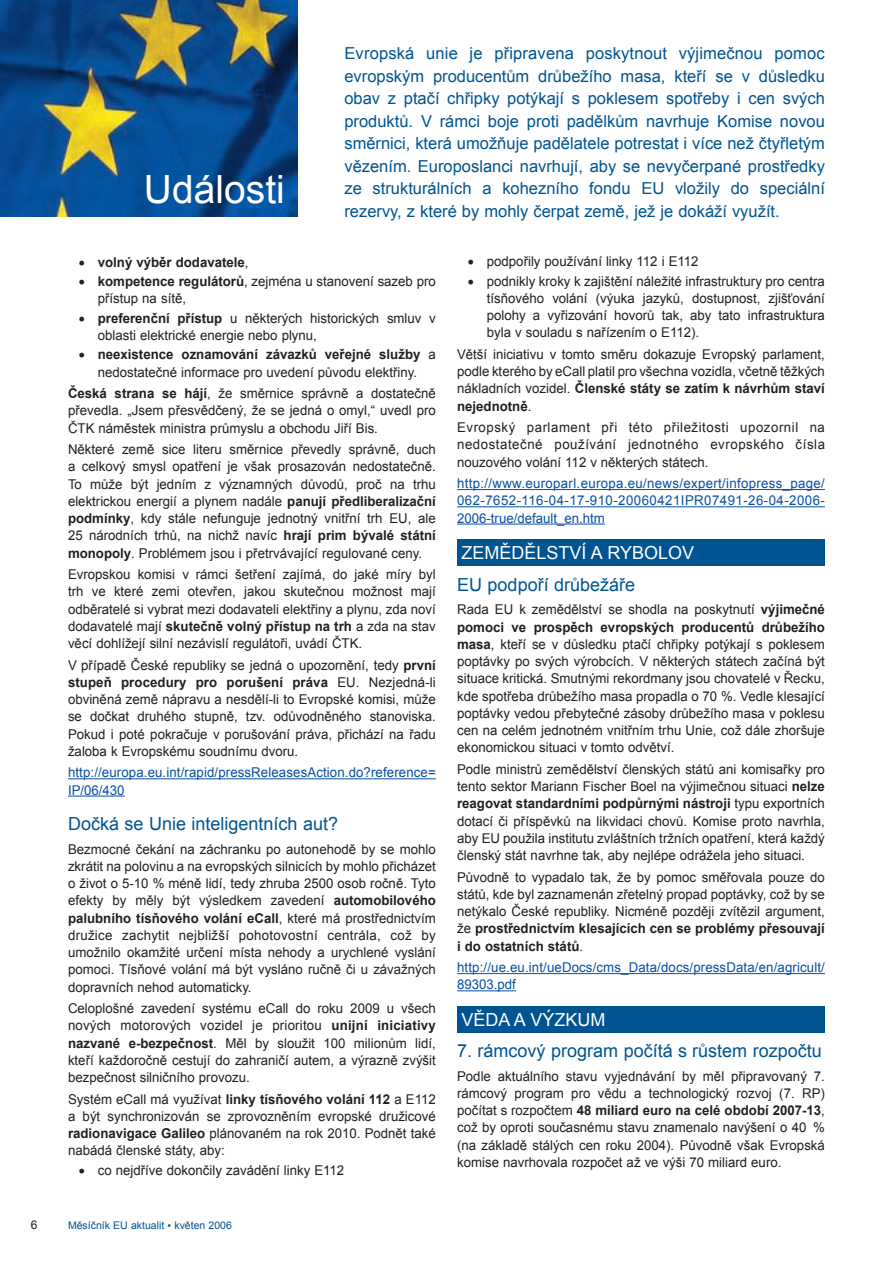
<style>
.page{position:relative;width:893px;height:1263px;background:#fff}
.page>*{position:absolute;margin:0;border:0;box-sizing:border-box;transform-origin:0 0}
.t1{font:39px "Arial";color:#fff}
.t2{font:18px "Arial";color:#005492}
.t3{font:18px "Arial";color:#fff}
.t4{font:16.5px/22.5px "Arial";color:#005492;text-align:justify}
.t5{font:13.5px/17.2px "Arial";color:#231f20;text-align:justify}
.t6{font:13.5px/17.2px "Arial";letter-spacing:.01em;color:#094fa3}
.t7{font:700 13.5px "Arial";color:#231f20}
.t8{font:12px "Arial";color:#231f20}
.t9{font:10.5px "Arial";color:#005492}
.s1{font-weight:400}
.s2{font-weight:700}
</style>
<div class="page">
<img style="left:0;top:0;width:298px;height:217px">
<hr style="left:68px;top:778px;width:368px;height:1px;background:#094fa3">
<hr style="left:68px;top:795px;width:57px;height:1px;background:#094fa3">
<hr style="left:457px;top:489px;width:368px;height:1px;background:#094fa3">
<hr style="left:457px;top:506px;width:368px;height:1px;background:#094fa3">
<hr style="left:457px;top:523px;width:148px;height:1px;background:#094fa3">
<hr style="left:457px;top:973px;width:368px;height:1px;background:#094fa3">
<hr style="left:457px;top:990px;width:59px;height:1px;background:#094fa3">
<div style="left:457px;top:539px;width:368px;height:27px;background:#005492"></div>
<div style="left:457px;top:1006px;width:368px;height:26px;background:#005492"></div>
<p class="t8" style="left:31px;top:1217px;width:8px">6</p>
<h1 class="t1" style="left:144px;top:163px;width:142px">Události</h1>
<p class="t4" style="left:344px;top:42px;width:482px">Evropská unie je připravena poskytnout výjimečnou pomoc evropským producentům drůbežího masa, kteří se v důsledku obav z ptačí chřipky potýkají s poklesem spotřeby i cen svých produktů. V rámci boje proti padělkům navrhuje Komise novou směrnici, která umožňuje padělatele potrestat i více než čtyřletým vězením. Europoslanci navrhují, aby se nevyčerpané prostředky ze strukturálních a kohezního fondu EU vložily do speciální rezervy, z které by mohly čerpat země, jež je dokáží využít.</p>
<p class="t7" style="left:79px;top:253px;width:171px">• volný výběr dodavatele<span class="s1">,</span></p>
<p class="t5" style="left:98px;top:273px;width:340px;text-indent:-19px">• <span class="s2">kompetence regulátorů</span>, zejména u stanovení sazeb pro přístup na sítě,</p>
<p class="t5" style="left:98px;top:309px;width:340px;text-indent:-19px">• <span class="s2">preferenční přístup</span> u některých historických smluv v oblasti elektrické energie nebo plynu,</p>
<p class="t5" style="left:79px;top:346px;width:359px;text-align:center">• <span class="s2">neexistence oznamování závazků veřejné služby</span> a nedostatečné informace pro uvedení původu elektřiny.</p>
<p class="t5" style="left:68px;top:385px;width:369px"><span class="s2">Česká strana se hájí</span>, že směrnice správně a dostatečně převedla. „Jsem přesvědčený, že se jedná o omyl,“ uvedl pro ČTK náměstek ministra průmyslu a obchodu Jiří Bis.</p>
<p class="t5" style="left:68px;top:441px;width:369px">Některé země sice literu směrnice převedly správně, duch a celkový smysl opatření je však prosazován nedostatečně.<br>To může být jedním z významných důvodů, proč na trhu elektrickou energií a plynem nadále <span class="s2">panují předliberalizační podmínky</span>, kdy stále nefunguje jednotný vnitřní trh EU, ale 25 národních trhů, na nichž navíc <span class="s2">hrají prim bývalé státní monopoly</span>. Problémem jsou i přetrvávající regulované ceny.</p>
<p class="t5" style="left:68px;top:566px;width:369px">Evropskou komisi v rámci šetření zajímá, do jaké míry byl trh ve které zemi otevřen, jakou skutečnou možnost mají odběratelé si vybrat mezi dodavateli elektřiny a plynu, zda noví dodavatelé mají <span class="s2">skutečně volný přístup na trh</span> a zda na stav věcí dohlížejí silní nezávislí regulátoři, uvádí ČTK.</p>
<p class="t5" style="left:68px;top:656px;width:369px">V případě České republiky se jedná o upozornění, tedy <span class="s2">první stupeň procedury pro porušení práva</span> EU. Nezjedná-li obviněná země nápravu a nesdělí-li to Evropské komisi, může se dočkat druhého stupně, tzv. odůvodněného stanoviska.<br>Pokud i poté pokračuje v porušování práva, přichází na řadu žaloba k Evropskému soudnímu dvoru.</p>
<p class="t6" style="left:68px;top:764px;width:369px">http://europa.eu.int/rapid/pressReleasesAction.do?reference=<br>IP/06/430</p>
<h2 class="t2" style="left:68px;top:812px;width:272px">Dočká se Unie inteligentních aut?</h2>
<p class="t5" style="left:68px;top:840px;width:369px">Bezmocné čekání na záchranku po autonehodě by se mohlo zkrátit na polovinu a na evropských silnicích by mohlo přicházet o život o 5-10 % méně lidí, tedy zhruba 2500 osob ročně. Tyto efekty by měly být výsledkem zavedení <span class="s2">automobilového palubního tísňového volání eCall</span>, které má prostřednictvím družice zachytit nejbližší pohotovostní centrála, což by umožnilo okamžité určení místa nehody a urychlené vyslání pomoci. Tísňové volání má být vysláno ručně či u závažných dopravních nehod automaticky.</p>
<p class="t5" style="left:68px;top:1000px;width:369px">Celoplošné zavedení systému eCall do roku 2009 u všech nových motorových vozidel je prioritou <span class="s2">unijní iniciativy nazvané e-bezpečnost</span>. Měl by sloužit 100 milionům lidí, kteří každoročně cestují do zahraničí autem, a výrazně zvýšit bezpečnost silničního provozu.</p>
<p class="t5" style="left:68px;top:1090px;width:369px">Systém eCall má využívat <span class="s2">linky tísňového volání 112</span> a E112 a být synchronizován se zprovozněním evropské družicové <span class="s2">radionavigace Galileo</span> plánovaném na rok 2010. Podnět také nabádá členské státy, aby:</p>
<p class="t5" style="left:79px;top:1161px;width:267px">• co nejdříve dokončily zavádění linky E112</p>
<p class="t9" style="left:68px;top:1218px;width:165px">Měsíčník EU aktualit ▪ květen 2006</p>
<p class="t5" style="left:468px;top:253px;width:232px">• podpořily používání linky 112 i E112</p>
<p class="t5" style="left:487px;top:272px;width:340px;text-indent:-19px">• podnikly kroky k zajištění náležité infrastruktury pro centra tísňového volání (výuka jazyků, dostupnost, zjišťování polohy a vyřizování hovorů tak, aby tato infrastruktura byla v souladu s nařízením o E112).</p>
<p class="t5" style="left:457px;top:346px;width:369px">Větší iniciativu v tomto směru dokazuje Evropský parlament, podle kterého by eCall platil pro všechna vozidla, včetně těžkých nákladních vozidel. <span class="s2">Členské státy se zatím k návrhům staví nejednotně</span>.</p>
<p class="t5" style="left:457px;top:419px;width:369px">Evropský parlament při této přiležitosti upozornil na nedostatečné používání jednotného evropského čísla nouzového volání 112 v některých státech.</p>
<p class="t6" style="left:457px;top:475px;width:369px;text-align:justify">http://www.europarl.europa.eu/news/expert/infopress_page/ 062-7652-116-04-17-910-20060421IPR07491-26-04-2006- 2006-true/default_en.htm</p>
<h2 class="t3" style="left:461px;top:541px;width:234px">ZEMĚDĚLSTVÍ A RYBOLOV</h2>
<h2 class="t2" style="left:457px;top:573px;width:180px">EU podpoří drůbežáře</h2>
<p class="t5" style="left:457px;top:601px;width:369px">Rada EU k zemědělství se shodla na poskytnutí <span class="s2">výjimečné pomoci ve prospěch evropských producentů drůbežího masa</span>, kteří se v důsledku ptačí chřipky potýkají s poklesem poptávky po svých výrobcích. V některých státech začíná být situace kritická. Smutnými rekordmany jsou chovatelé v Řecku, kde spotřeba drůbežího masa propadla o 70 %. Vedle klesající poptávky vedou přebytečné zásoby drůbežího masa v poklesu cen na celém jednotném vnitřním trhu Unie, což dále zhoršuje ekonomickou situaci v tomto odvětví.</p>
<p class="t5" style="left:457px;top:761px;width:369px">Podle ministrů zemědělství členských států ani komisařky pro tento sektor Mariann Fischer Boel na výjimečnou situaci <span class="s2">nelze reagovat standardními podpůrnými nástroji</span> typu exportních dotací či příspěvků na likvidaci chovů. Komise proto navrhla, aby EU použila institutu zvláštních tržních opatření, která každý členský stát navrhne tak, aby nejlépe odrážela jeho situaci.</p>
<p class="t5" style="left:457px;top:868px;width:369px">Původně to vypadalo tak, že by pomoc směřovala pouze do států, kde byl zaznamenán zřetelný propad poptávky, což by se netýkalo České republiky. Nicméně později zvítězil argument, že <span class="s2">prostřednictvím klesajících cen se problémy přesouvají i do ostatních států</span>.</p>
<p class="t6" style="left:457px;top:959px;width:369px">http://ue.eu.int/ueDocs/cms_Data/docs/pressData/en/agricult/<br>89303.pdf</p>
<h2 class="t3" style="left:461px;top:1007px;width:146px">VĚDA A VÝZKUM</h2>
<h2 class="t2" style="left:457px;top:1039px;width:366px">7. rámcový program počítá s růstem rozpočtu</h2>
<p class="t5" style="left:457px;top:1067px;width:369px">Podle aktuálního stavu vyjednávání by měl připravovaný 7. rámcový program pro vědu a technologický rozvoj (7. RP) počítat s rozpočtem <span class="s2">48 miliard euro na celé období 2007-13</span>, což by oproti současnému stavu znamenalo navýšení o 40 % (na základě stálých cen roku 2004). Původně však Evropská komise navrhovala rozpočet až ve výši 70 miliard euro.</p>
</div>
